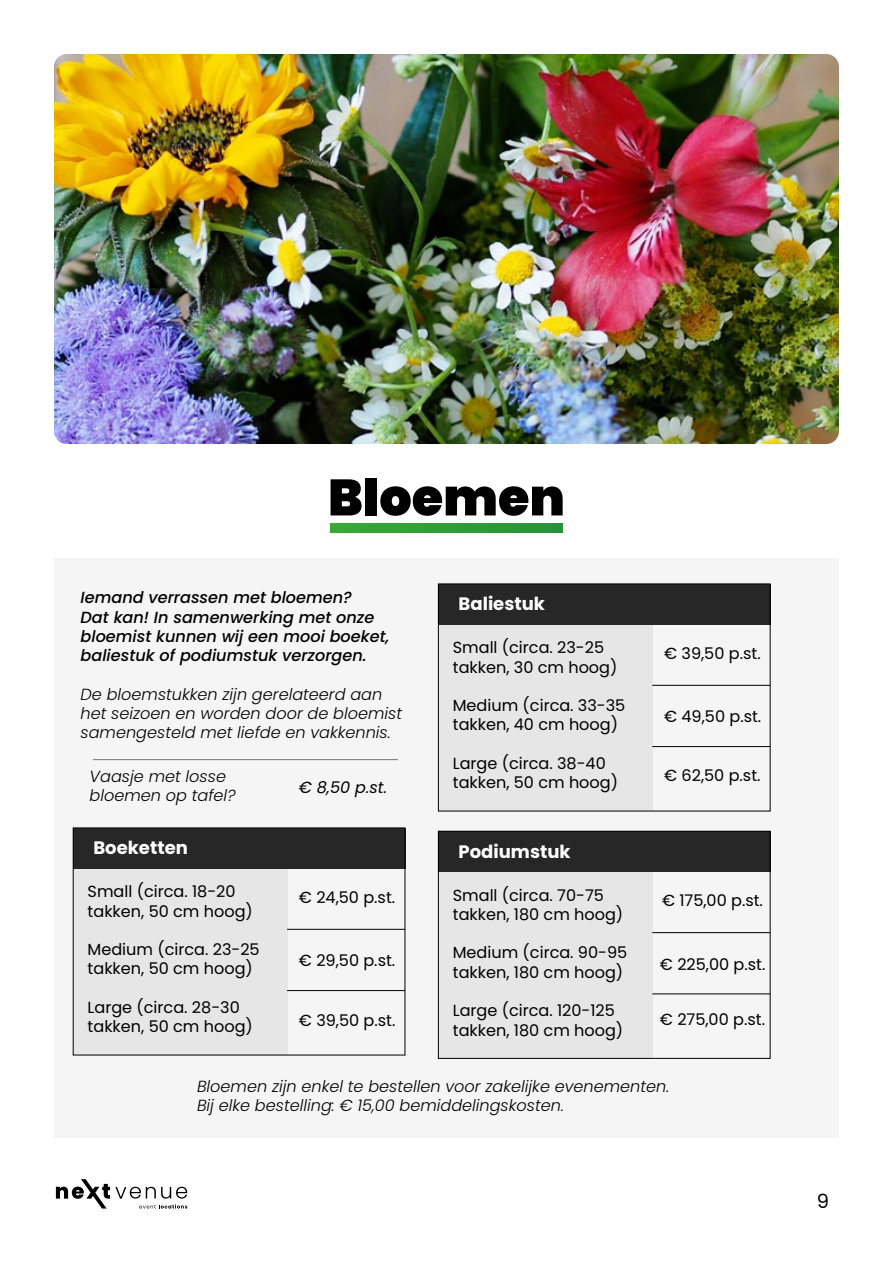
<style>
.page{position:relative;width:893px;height:1263px;background:#fff}
.page>*{position:absolute;margin:0;border:0;box-sizing:border-box;transform-origin:0 0}
.t1{font:900 51px "Poppins";color:#000}
.t2{font:19.5px "Poppins";color:#000}
.t3{font:700 18px "Poppins";color:#fff}
.t4{font:16.05px/19.4px "Poppins";color:#000}
.t5{font:italic 300 16.05px/19.4px "Poppins";color:#000}
.t6{font:italic 500 16.05px/19.4px "Poppins";color:#000}
.t7{font:italic 16.05px "Poppins";color:#000}
</style>
<div class="page">
<svg style="left:56px;top:1179px;width:131px;height:29px"></svg>
<img style="left:54px;top:54px;width:785px;height:390px">
<div style="left:331px;top:524px;width:231px;height:9px;background:#309d37"></div>
<div style="left:54px;top:558px;width:785px;height:579px;background:#f5f5f5"></div>
<div style="left:438px;top:624px;width:214px;height:187px;background:#e6e6e7"></div>
<div style="left:438px;top:584px;width:332px;height:40px;background:#272727"></div>
<hr style="left:652px;top:685px;width:118px;height:1px;background:#000">
<hr style="left:652px;top:746px;width:118px;height:1px;background:#000">
<div style="left:438px;top:584px;width:332px;height:227px;border:1px solid #000"></div>
<div style="left:438px;top:871px;width:214px;height:187px;background:#e6e6e7"></div>
<div style="left:438px;top:831px;width:332px;height:40px;background:#272727"></div>
<hr style="left:652px;top:932px;width:118px;height:1px;background:#000">
<hr style="left:652px;top:994px;width:118px;height:1px;background:#000">
<div style="left:438px;top:831px;width:332px;height:227px;border:1px solid #000"></div>
<div style="left:73px;top:868px;width:214px;height:187px;background:#e6e6e7"></div>
<div style="left:73px;top:828px;width:332px;height:40px;background:#272727"></div>
<hr style="left:287px;top:929px;width:118px;height:1px;background:#000">
<hr style="left:287px;top:990px;width:118px;height:1px;background:#000">
<hr style="left:93px;top:759px;width:305px;height:1px;background:#000">
<div style="left:73px;top:828px;width:332px;height:227px;border:1px solid #000"></div>
<h1 class="t1" style="left:328px;top:468px;width:238px">Bloemen</h1>
<p class="t6" style="left:81px;top:588px;width:310px">Iemand verrassen met bloemen?<br>Dat kan! In samenwerking met onze bloemist kunnen wij een mooi boeket, baliestuk of podiumstuk verzorgen.</p>
<p class="t5" style="left:81px;top:685px;width:323px">De bloemstukken zijn gerelateerd aan het seizoen en worden door de bloemist samengesteld met liefde en vakkennis.</p>
<p class="t7" style="left:299px;top:778px;width:90px">€ 8,50 p.st.</p>
<p class="t5" style="left:90px;top:766px;width:147px">Vaasje met losse bloemen op tafel?</p>
<p class="t3" style="left:93px;top:838px;width:96px">Boeketten</p>
<p class="t4" style="left:88px;top:882px;width:167px">Small (circa. 18-20 takken, 50 cm hoog)</p>
<p class="t4" style="left:88px;top:940px;width:174px">Medium (circa. 23-25 takken, 50 cm hoog)</p>
<p class="t4" style="left:88px;top:998px;width:167px">Large (circa. 28-30 takken, 50 cm hoog)</p>
<p class="t4" style="left:299px;top:888px;width:98px">€ 24,50 p.st.</p>
<p class="t4" style="left:299px;top:951px;width:98px">€ 29,50 p.st.</p>
<p class="t4" style="left:299px;top:1010px;width:98px">€ 39,50 p.st.</p>
<p class="t3" style="left:459px;top:594px;width:88px">Baliestuk</p>
<p class="t4" style="left:453px;top:638px;width:166px">Small (circa. 23-25 takken, 30 cm hoog)</p>
<p class="t4" style="left:453px;top:696px;width:174px">Medium (circa. 33-35 takken, 40 cm hoog)</p>
<p class="t4" style="left:453px;top:754px;width:167px">Large (circa. 38-40 takken, 50 cm hoog)</p>
<p class="t3" style="left:459px;top:841px;width:114px">Podiumstuk</p>
<p class="t4" style="left:453px;top:885px;width:172px">Small (circa. 70-75 takken, 180 cm hoog)</p>
<p class="t4" style="left:453px;top:943px;width:176px">Medium (circa. 90-95 takken, 180 cm hoog)</p>
<p class="t4" style="left:453px;top:1001px;width:172px">Large (circa. 120-125 takken, 180 cm hoog)</p>
<p class="t4" style="left:664px;top:644px;width:98px">€ 39,50 p.st.</p>
<p class="t4" style="left:664px;top:707px;width:99px">€ 49,50 p.st.</p>
<p class="t4" style="left:664px;top:766px;width:98px">€ 62,50 p.st.</p>
<p class="t4" style="left:662px;top:891px;width:102px">€ 175,00 p.st.</p>
<p class="t4" style="left:660px;top:954px;width:107px">€ 225,00 p.st.</p>
<p class="t4" style="left:660px;top:1010px;width:107px">€ 275,00 p.st.</p>
<p class="t5" style="left:197px;top:1077px;width:474px">Bloemen zijn enkel te bestellen voor zakelijke evenementen.<br>Bij elke bestelling: € 15,00 bemiddelingskosten.</p>
<p class="t2" style="left:817px;top:1189px;width:14px">9</p>
</div>
